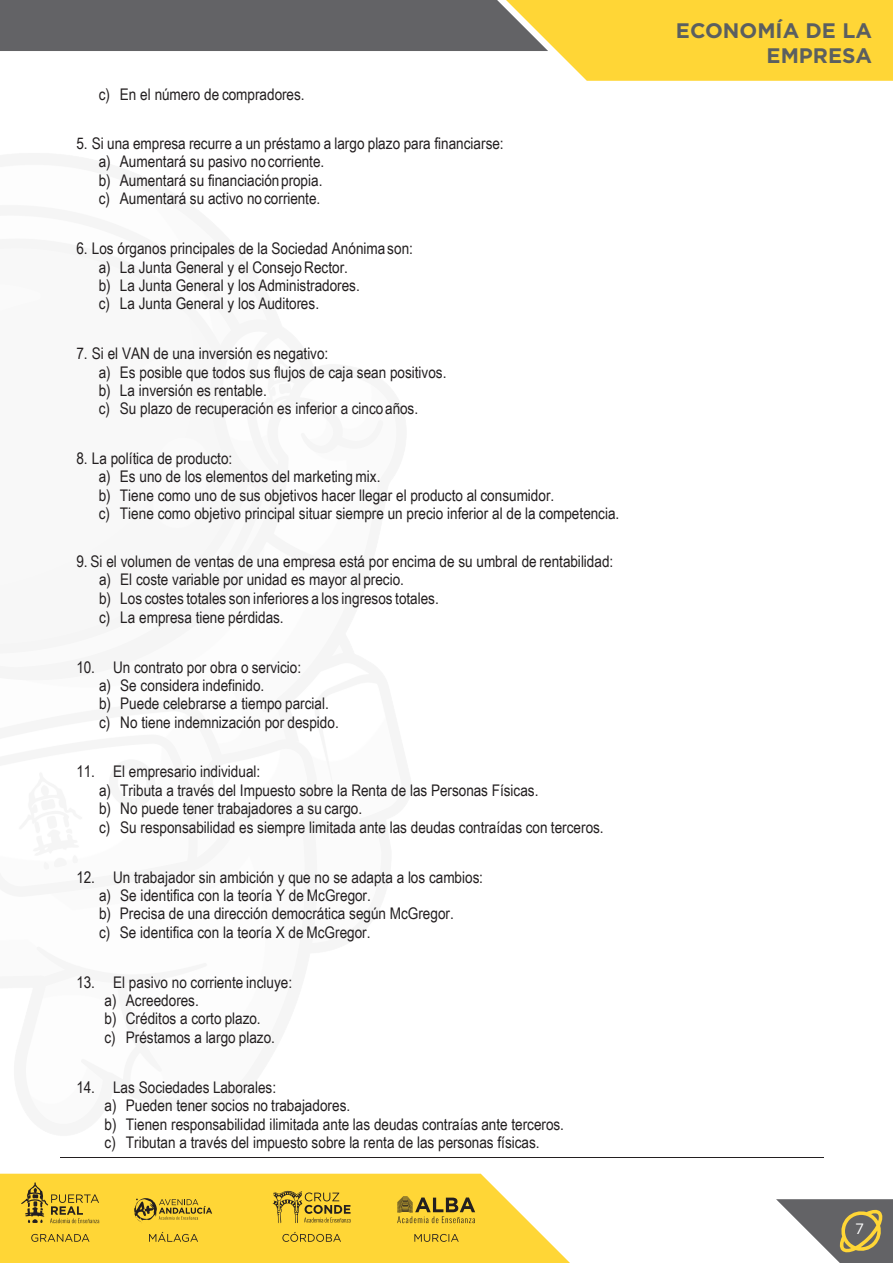
<style>
.page{position:relative;width:893px;height:1263px;background:#fff}
.page>*{position:absolute;margin:0;border:0;box-sizing:border-box;transform-origin:0 0}
.t1{font:700 21px/25.2px "Gotham";color:#5b5f60;text-align:right}
.t2{font:16.05px/18.3px "Arial Narrow";color:#231f20}
.t3{font:15px "Gotham";color:#fff}
</style>
<div class="page">
<svg style="left:0;top:1174px;width:570px;height:89px;fill:#ffd636"></svg>
<svg style="left:0;top:0;width:893px;height:81px"></svg>
<svg style="left:31px;top:1234px;width:58px;height:8px"></svg>
<svg style="left:282px;top:1232px;width:59px;height:10px"></svg>
<svg style="left:149px;top:1232px;width:49px;height:10px"></svg>
<svg style="left:414px;top:1234px;width:45px;height:8px"></svg>
<svg style="left:21px;top:1182px;width:78px;height:41px"></svg>
<svg style="left:397px;top:1196px;width:78px;height:27px"></svg>
<svg style="left:134px;top:1198px;width:78px;height:26px"></svg>
<svg style="left:273px;top:1191px;width:77px;height:32px"></svg>
<svg style="left:776px;top:1199px;width:117px;height:64px"></svg>
<hr style="left:60px;top:1157px;width:457px;height:1px;background:#231f20">
<hr style="left:518px;top:1157px;width:306px;height:1px;background:#231f20">
<p class="t2" style="left:99px;top:85px;width:207px">c) En el número de compradores.</p>
<p class="t2" style="left:99px;top:134px;width:406px;text-indent:-22px">5. Si una empresa recurre a un préstamo a largo plazo para financiarse: a) Aumentará su pasivo no corriente.<br>b) Aumentará su financiaciónpropia.<br>c) Aumentará su activo no corriente.</p>
<p class="t2" style="left:99px;top:239px;width:316px;text-indent:-22px">6. Los órganos principales de la Sociedad Anónima son: a) La Junta General y el ConsejoRector.<br>b) La Junta General y los Administradores.<br>c) La Junta General y los Auditores.</p>
<p class="t2" style="left:99px;top:344px;width:349px;text-indent:-22px">7. Si el VAN de una inversión es negativo:<br>a) Es posible que todos sus flujos de caja sean positivos. b) La inversión es rentable.<br>c) Su plazo de recuperación es inferior a cincoaños.</p>
<p class="t2" style="left:99px;top:449px;width:522px;text-indent:-22px">8. La política de producto:<br>a) Es uno de los elementos del marketingmix.<br>b) Tiene como uno de sus objetivos hacer llegar el producto al consumidor.<br>c) Tiene como objetivo principal situar siempre un precio inferior al de la competencia.</p>
<p class="t2" style="left:99px;top:552px;width:516px;text-indent:-23px">9. Si el volumen de ventas de una empresa está por encima de su umbral de rentabilidad: a) El coste variable por unidad es mayor al precio.<br>b) Los costes totales son inferiores a los ingresos totales.<br>c) La empresa tiene pérdidas.</p>
<p class="t2" style="left:99px;top:657px;width:241px;text-indent:-23px">10. Un contrato por obra o servicio:<br>a) Se considera indefinido.<br>b) Puede celebrarse a tiempo parcial. c) No tiene indemnización por despido.</p>
<p class="t2" style="left:99px;top:762px;width:506px;text-indent:-23px">11. El empresario individual:<br>a) Tributa a través del Impuesto sobre la Renta de las Personas Físicas.<br>b) No puede tener trabajadores a su cargo.<br>c) Su responsabilidad es siempre limitada ante las deudas contraídas con terceros.</p>
<p class="t2" style="left:99px;top:867px;width:386px;text-indent:-23px">12. Un trabajador sin ambición y que no se adapta a los cambios: a) Se identifica con la teoría Y de McGregor.<br>b) Precisa de una dirección democrática según McGregor.<br>c) Se identifica con la teoría X de McGregor.</p>
<p class="t2" style="left:104px;top:972px;width:189px;text-indent:-28px">13. El pasivo no corriente incluye: a) Acreedores.<br>b) Créditos a corto plazo.<br>c) Préstamos a largo plazo.</p>
<p class="t2" style="left:105px;top:1078px;width:461px;text-indent:-28px">14. Las Sociedades Laborales:<br>a) Pueden tener socios no trabajadores.<br>b) Tienen responsabilidad ilimitada ante las deudas contraías ante terceros. c) Tributan a través del impuesto sobre la renta de las personas físicas.</p>
<h1 class="t1" style="left:676px;top:18px;width:197px">ECONOMÍA DE LA<br>EMPRESA</h1>
<p class="t3" style="left:855px;top:1218px;width:10px">7</p>
</div>
